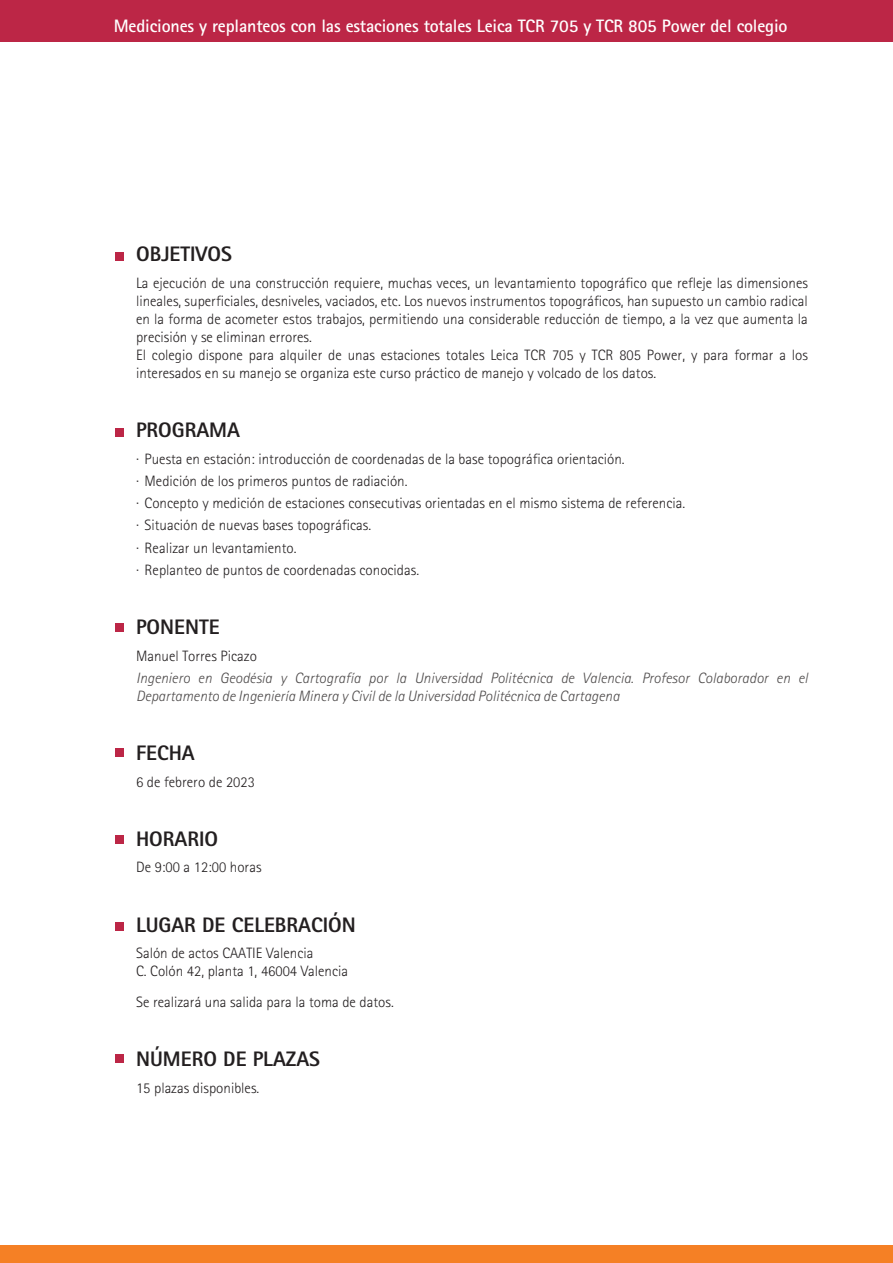
<style>
.page{position:relative;width:893px;height:1263px;background:#fff}
.page>*{position:absolute;margin:0;border:0;box-sizing:border-box;transform-origin:0 0}
.t1{font:800 21px "Rotis Sans Serif";color:#231f20}
.t2{font:700 18px "Rotis Sans Serif";letter-spacing:-.01em;color:#fff}
.t3{font:300 15px/18px "Rotis Sans Serif";color:#231f20}
.t4{font:italic 300 15px/18px "Rotis Sans Serif";color:#4f4c4c}
</style>
<div class="page">
<div style="left:0;top:1246px;width:893px;height:17px;background:#f58025"></div>
<div style="left:115px;top:252px;width:9px;height:8px;background:#bc2646"></div>
<div style="left:0;top:0;width:893px;height:42px;background:#bc2646"></div>
<div style="left:115px;top:836px;width:9px;height:8px;background:#bc2646"></div>
<div style="left:115px;top:748px;width:9px;height:9px;background:#bc2646"></div>
<div style="left:115px;top:922px;width:9px;height:8px;background:#bc2646"></div>
<div style="left:115px;top:623px;width:9px;height:8px;background:#bc2646"></div>
<div style="left:115px;top:428px;width:9px;height:9px;background:#bc2646"></div>
<div style="left:115px;top:1054px;width:9px;height:8px;background:#bc2646"></div>
<p class="t2" style="left:114px;top:19px;width:675px">Mediciones y replanteos con las estaciones totales Leica TCR 705 y TCR 805 Power del colegio</p>
<h1 class="t1" style="left:136px;top:247px;width:98px">OBJETIVOS</h1>
<p class="t3" style="left:136px;top:275px;width:673px">La ejecución de una construcción requiere, muchas veces, un levantamiento topográfico que refleje las dimensiones lineales, superficiales, desniveles, vaciados, etc. Los nuevos instrumentos topográficos, han supuesto un cambio radical en la forma de acometer estos trabajos, permitiendo una considerable reducción de tiempo, a la vez que aumenta la precisión y se eliminan errores.<br>El colegio dispone para alquiler de unas estaciones totales Leica TCR 705 y TCR 805 Power, y para formar a los interesados en su manejo se organiza este curso práctico de manejo y volcado de los datos.</p>
<h1 class="t1" style="left:136px;top:423px;width:105px">PROGRAMA</h1>
<p class="t3" style="left:136px;top:449px;width:551px;line-height:22.2px">· Puesta en estación: introducción de coordenadas de la base topográfica orientación.<br>· Medición de los primeros puntos de radiación.<br>· Concepto y medición de estaciones consecutivas orientadas en el mismo sistema de referencia. · Situación de nuevas bases topográficas.<br>· Realizar un levantamiento.<br>· Replanteo de puntos de coordenadas conocidas.</p>
<h1 class="t1" style="left:136px;top:620px;width:85px">PONENTE</h1>
<p class="t3" style="left:136px;top:648px;width:122px">Manuel Torres Picazo</p>
<p class="t4" style="left:136px;top:670px;width:673px">Ingeniero en Geodésia y Cartografía por la Universidad Politécnica de Valencia. Profesor Colaborador en el<br>Departamento de Ingeniería Minera y Civil de la Universidad Politécnica de Cartagena</p>
<h1 class="t1" style="left:136px;top:746px;width:60px">FECHA</h1>
<p class="t3" style="left:136px;top:774px;width:120px">6 de febrero de 2023</p>
<h1 class="t1" style="left:136px;top:831px;width:84px">HORARIO</h1>
<p class="t3" style="left:136px;top:860px;width:127px">De 9:00 a 12:00 horas</p>
<h1 class="t1" style="left:136px;top:917px;width:221px">LUGAR DE CELEBRACIÓN</h1>
<p class="t3" style="left:136px;top:945px;width:214px">Salón de actos CAATIE Valencia<br>C. Colón 42, planta 1, 46004 Valencia</p>
<p class="t3" style="left:136px;top:994px;width:259px">Se realizará una salida para la toma de datos.</p>
<h1 class="t1" style="left:136px;top:1051px;width:185px">NÚMERO DE PLAZAS</h1>
<p class="t3" style="left:136px;top:1080px;width:125px">15 plazas disponibles.</p>
</div>
